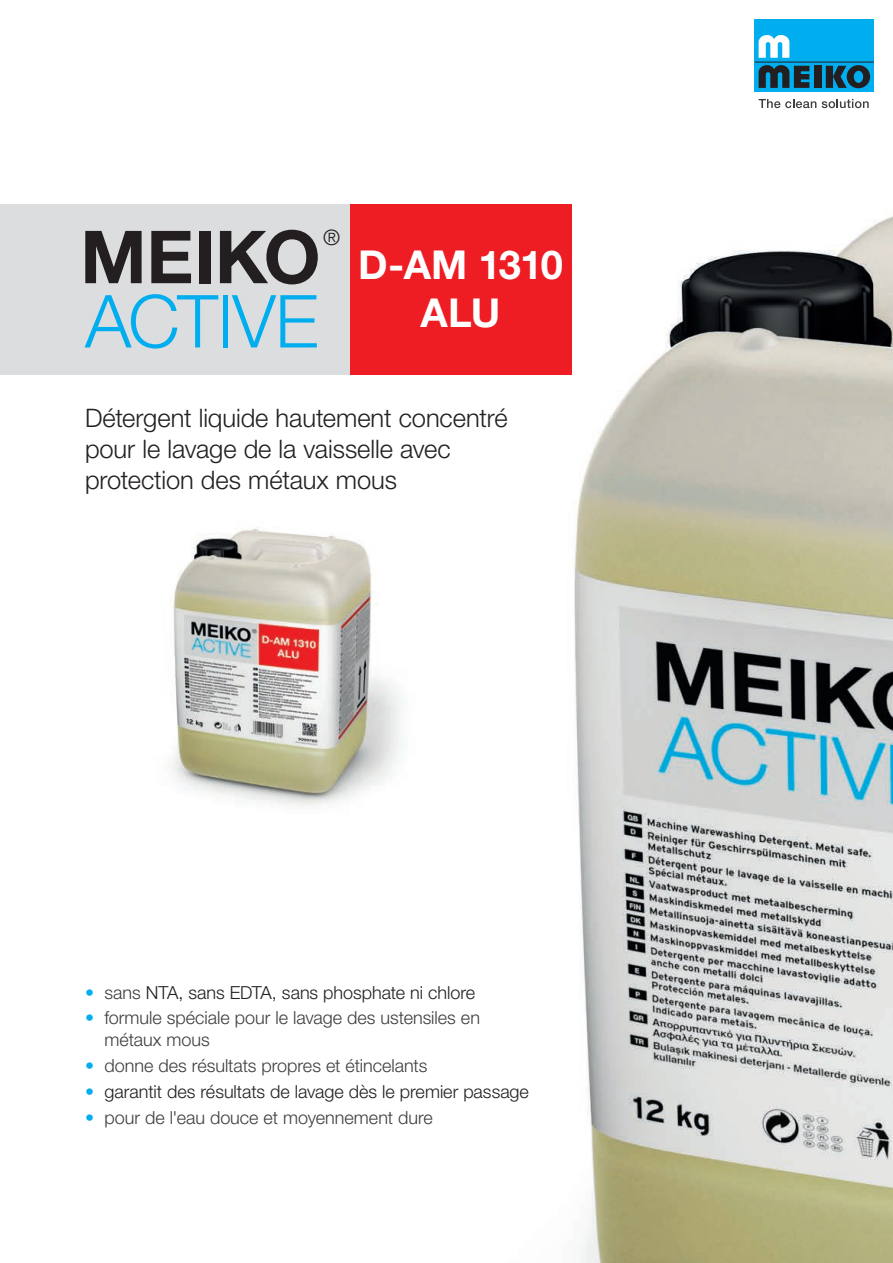
<style>
.page{position:relative;width:893px;height:1263px;background:#fff}
.page>*{position:absolute;margin:0;border:0;box-sizing:border-box;transform-origin:0 0}
.t1{font:300 73.2px "Helvetica Neue LTW1 G";letter-spacing:-.015em;color:#00aeef}
.t2{font:700 73.2px "Helvetica Neue LTW1 G";letter-spacing:-.005em;color:#231f20}
.t3{font:700 39.9px/47.8px "Helvetica Neue LTW1 G";letter-spacing:-.025em;color:#fff;text-align:center}
.t4{font:300 25.5px/30.6px "Helvetica Neue LTW1 G";letter-spacing:-.005em;color:#231f20}
.t5{font:300 21.3px "Helvetica Neue LTW1 G";color:#231f20}
.t6{font:300 18px/21.6px "Helvetica Neue LTW1 G";color:#3e3e3f}
.t7{font:300 18px "Helvetica Neue LTW1 G";color:#231f20}
.s1{color:#00aeef}
.s2{color:#3e3e3f}
</style>
<div class="page">
<img style="left:249px;top:24px;width:644px;height:1239px">
<div style="left:755px;top:19px;width:119px;height:73px;background:#00aeef"></div>
<div style="left:814px;top:66px;width:7px;height:22px;background:#231f20"></div>
<svg style="left:826px;top:65px;width:44px;height:23px"></svg>
<hr style="left:755px;top:62px;width:119px;height:1px;background:#231f20">
<svg style="left:759px;top:35px;width:30px;height:23px"></svg>
<svg style="left:759px;top:65px;width:50px;height:23px"></svg>
<svg style="left:759px;top:99px;width:57px;height:9px"></svg>
<svg style="left:822px;top:99px;width:47px;height:9px"></svg>
<div style="left:0;top:204px;width:350px;height:170px;background:#dcdddf"></div>
<div style="left:350px;top:204px;width:221px;height:170px;background:#ee1d23"></div>
<img style="left:170px;top:490px;width:267px;height:332px">
<p class="t5" style="left:323px;top:224px;width:19px">®</p>
<h1 class="t2" style="left:80px;top:212px;width:242px">MEIKO</h1>
<h1 class="t1" style="left:85px;top:277px;width:235px">ACTIVE</h1>
<h2 class="t3" style="left:358px;top:241px;width:206px">D-AM 1310<br>ALU</h2>
<h3 class="t4" style="left:85px;top:403px;width:424px">Détergent liquide hautement concentré pour le lavage de la vaisselle avec protection des métaux mous</h3>
<p class="t7" style="left:85px;top:981px;width:392px"><span class="s1">•</span> <span class="s2">sans</span> NTA, sans EDTA, sans phosphate ni chlore</p>
<p class="t6" style="left:105px;top:1007px;width:377px;text-indent:-19px"><span class="s1">•</span> formule spéciale pour le lavage des ustensiles en métaux mous</p>
<p class="t6" style="left:85px;top:1054px;width:344px"><span class="s1">•</span> donne des résultats propres et étincelants</p>
<p class="t7" style="left:85px;top:1080px;width:445px"><span class="s1">•</span> garantit des résultats de lavage dès le premier passage</p>
<p class="t6" style="left:85px;top:1106px;width:349px"><span class="s1">•</span> pour de l'eau douce et moyennement dure</p>
</div>
